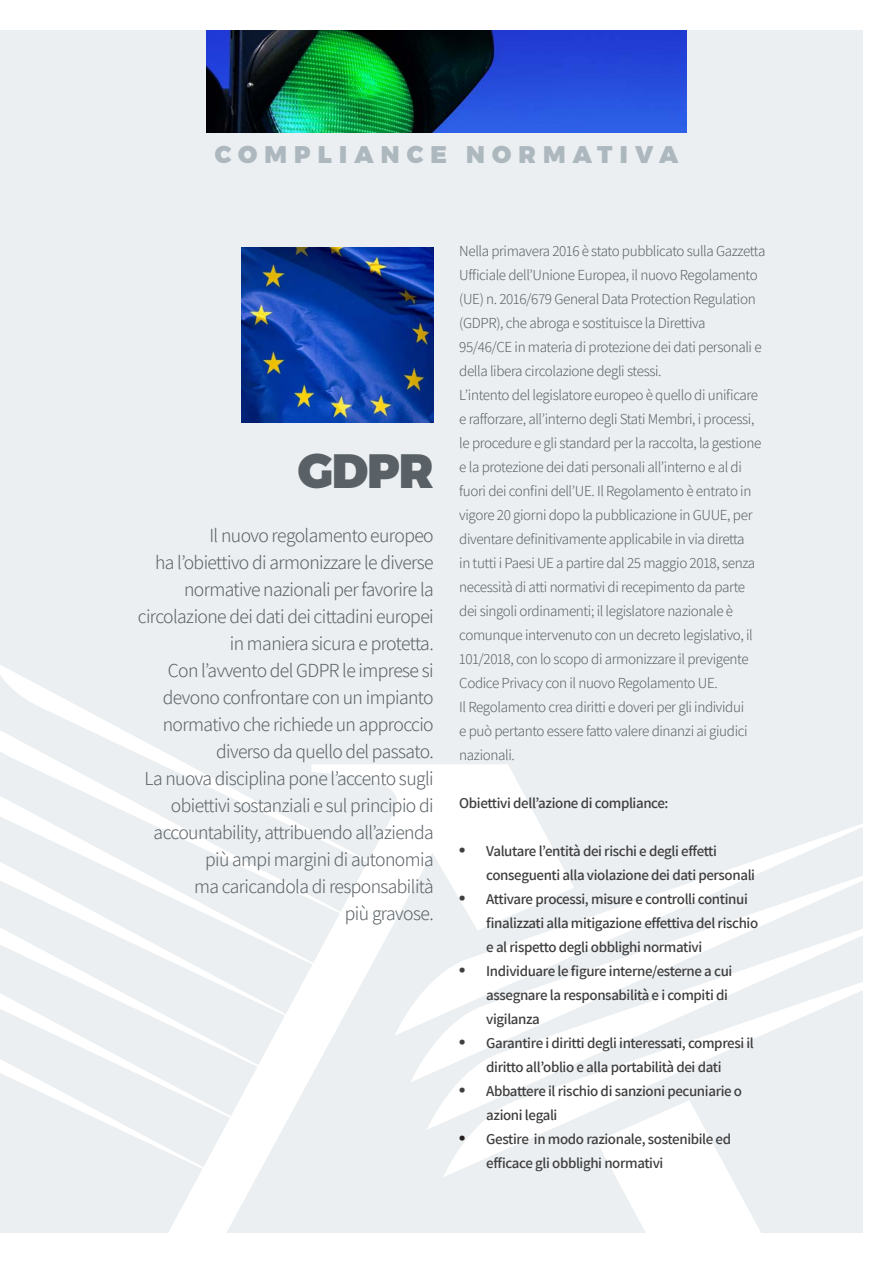
<style>
.page{position:relative;width:893px;height:1263px;background:#fff}
.page>*{position:absolute;margin:0;border:0;box-sizing:border-box;transform-origin:0 0}
._000bodybig{font:900 48px "Montserrat";color:#5a6166}
.t1{font:900 24px "Montserrat";letter-spacing:.3em;color:#acb7be}
._000bodybig-2{font:300 19.5px/27px "Assistant";letter-spacing:-.03em;color:#5a6166;text-align:right}
._000bodybig-3{font:300 15px/24px "Assistant";letter-spacing:-.025em;color:#5a6166}
.t2{font:600 15px/24px "Assistant";letter-spacing:-.025em;color:#3e3e3f}
.s1{font-family:"Times";font-weight:400;font-size:18px}
.s2{font-family:"Times";font-weight:400;font-size:18px;color:#231f20}
</style>
<div class="page">
<div style="left:0;top:31px;width:862px;height:1202px;background:#ebeff1"></div>
<img style="left:207px;top:31px;width:479px;height:102px">
<svg style="left:763px;top:813px;width:100px;height:223px"></svg>
<svg style="left:1px;top:665px;width:762px;height:568px"></svg>
<img style="left:242px;top:248px;width:192px;height:174px">
<p class="t1" style="left:215px;top:134px;width:465px">COMPLIANCE NORMATIVA</p>
<p class="_000bodybig" style="left:298px;top:431px;width:137px">GDPR</p>
<p class="_000bodybig-2" style="left:209px;top:521px;width:226px">Il nuovo regolamento europeo</p>
<p class="_000bodybig-2" style="left:138px;top:548px;width:297px">ha l’obiettivo di armonizzare le diverse normative nazionali per favorire la circolazione dei dati dei cittadini europei in maniera sicura e protetta.</p>
<p class="_000bodybig-2" style="left:163px;top:656px;width:272px">Con l’avvento del GDPR le imprese si devono confrontare con un impianto normativo che richiede un approccio diverso da quello del passato.</p>
<p class="_000bodybig-2" style="left:144px;top:764px;width:291px">La nuova disciplina pone l’accento sugli obiettivi sostanziali e sul principio di accountability, attribuendo all’azienda più ampi margini di autonomia</p>
<p class="_000bodybig-2" style="left:194px;top:872px;width:241px">ma caricandola di responsabilità</p>
<p class="_000bodybig-2" style="left:345px;top:899px;width:90px">più gravose.</p>
<p class="_000bodybig-3" style="left:459px;top:238px;width:308px">Nella primavera 2016 è stato pubblicato sulla Gazzetta Ufficiale dell’Unione Europea, il nuovo Regolamento (UE) n. 2016/679 General Data Protection Regulation (GDPR), che abroga e sostituisce la Direttiva</p>
<p class="_000bodybig-3" style="left:459px;top:334px;width:304px">95/46/CE in materia di protezione dei dati personali e della libera circolazione degli stessi.</p>
<p class="_000bodybig-3" style="left:459px;top:382px;width:303px">L’intento del legislatore europeo è quello di unificare e rafforzare, all’interno degli Stati Membri, i processi, le procedure e gli standard per la raccolta, la gestione e la protezione dei dati personali all’interno e al di fuori dei confini dell’UE. Il Regolamento è entrato in vigore 20 giorni dopo la pubblicazione in GUUE, per diventare definitivamente applicabile in via diretta<br>in tutti i Paesi UE a partire dal 25 maggio 2018, senza necessità di atti normativi di recepimento da parte dei singoli ordinamenti; il legislatore nazionale è comunque intervenuto con un decreto legislativo, il 101/2018, con lo scopo di armonizzare il previgente Codice Privacy con il nuovo Regolamento UE.</p>
<p class="_000bodybig-3" style="left:459px;top:694px;width:290px">Il Regolamento crea diritti e doveri per gli individui e può pertanto essere fatto valere dinanzi ai giudici nazionali.</p>
<p class="t2" style="left:459px;top:790px;width:211px">Obiettivi dell’azione di compliance:</p>
<p class="t2" style="left:486px;top:838px;width:270px;text-indent:-27px"><span class="s1">•</span> Valutare l’entità dei rischi e degli effetti conseguenti alla violazione dei dati personali</p>
<p class="t2" style="left:486px;top:886px;width:273px;text-indent:-27px"><span class="s1">•</span> Attivare processi, misure e controlli continui finalizzati alla mitigazione effettiva del rischio e al rispetto degli obblighi normativi</p>
<p class="t2" style="left:486px;top:958px;width:248px;text-indent:-27px"><span class="s1">•</span> Individuare le figure interne/esterne a cui assegnare la responsabilità e i compiti di vigilanza</p>
<p class="t2" style="left:459px;top:1030px;width:296px;text-align:center"><span class="s1">•</span> Garantire i diritti degli interessati, compresi il diritto all’oblio e alla portabilità dei dati</p>
<p class="t2" style="left:486px;top:1078px;width:257px;text-indent:-27px"><span class="s1">•</span> Abbattere il rischio di sanzioni pecuniarie o azioni legali</p>
<p class="t2" style="left:486px;top:1126px;width:246px;text-indent:-27px"><span class="s2">•</span> Gestire in modo razionale, sostenibile ed efficace gli obblighi normativi</p>
</div>
